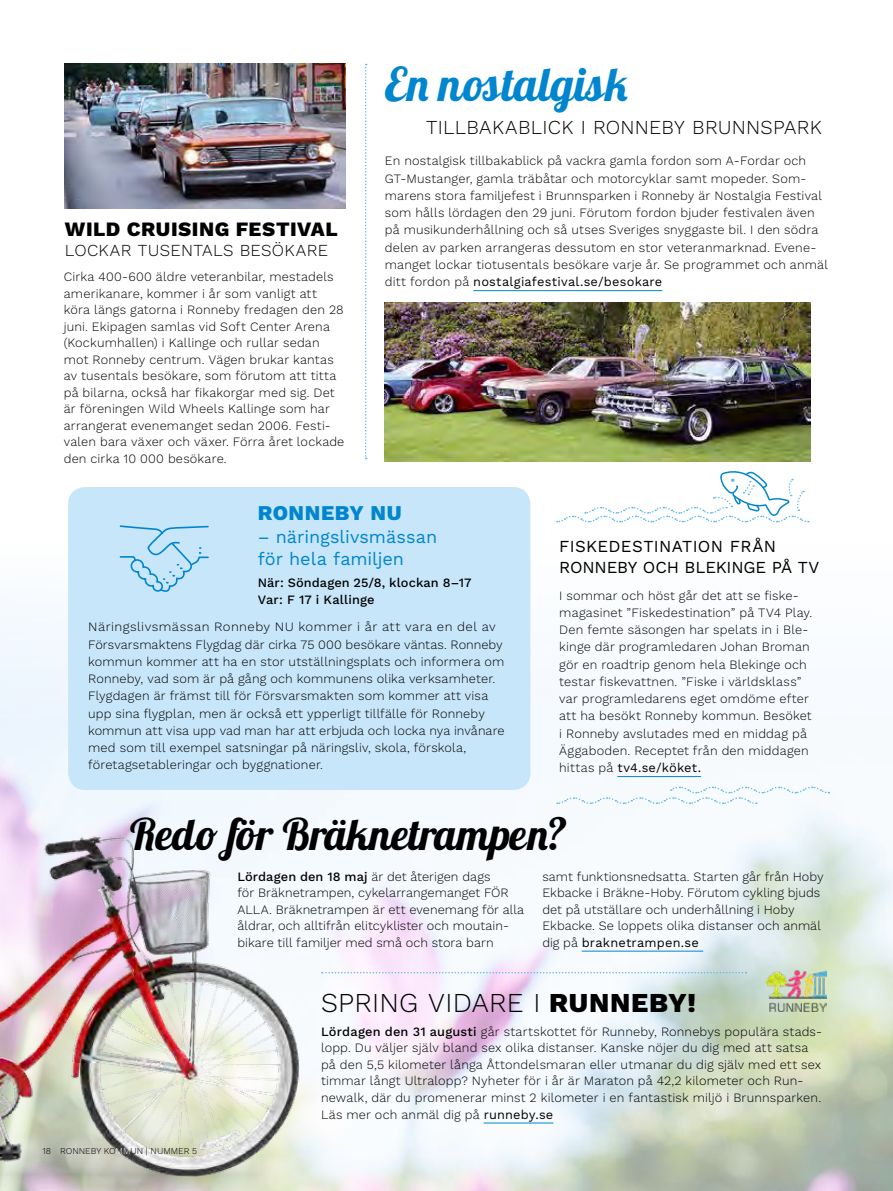
<style>
.page{position:relative;width:893px;height:1191px;background:#fff}
.page>*{position:absolute;margin:0;border:0;box-sizing:border-box;transform-origin:0 0}
.t1{font:46.5px "Lobster";color:#0086ce}
.t2{font:43.5px "Lobster";color:#000}
.t3{font:300 27.3px "Work Sans";letter-spacing:.005em;color:#000}
.t4{font:800 21px "Work Sans";letter-spacing:.025em;color:#0086ce}
.t5{font:800 20.4px "Work Sans";letter-spacing:.025em;color:#000}
.t6{font:300 19.8px "Work Sans";letter-spacing:.015em;color:#000}
.t7{font:18px/22.5px "Work Sans";color:#0086ce}
.t8{font:16.8px/21px "Work Sans";letter-spacing:.01em;color:#000}
.t9{font:300 16.8px "Work Sans";letter-spacing:.02em;color:#000}
.t10{font:300 12.75px/17.2px "Work Sans";letter-spacing:.01em;color:#000}
.t11{font:500 12.75px/17.2px "Work Sans";letter-spacing:.01em;color:#000}
.t12{font:300 9px "Work Sans";color:#000}
.s1{font-weight:400}
.s2{font-weight:500}
.s3{font-weight:800}
.s4{color:#fff}
</style>
<div class="page">
<img style="left:0;top:439px;width:893px;height:752px">
<img style="left:385px;top:303px;width:425px;height:159px">
<img style="left:65px;top:64px;width:280px;height:144px">
<hr style="left:473px;top:290px;width:189px;height:1px;background:#0086ce">
<div style="left:68px;top:487px;width:462px;height:303px;background:#c8e6f9;border-radius:17px"></div>
<svg style="left:119px;top:525px;width:90px;height:67px"></svg>
<hr style="left:582px;top:950px;width:121px;height:1px;background:#0086ce">
<img style="left:0;top:787px;width:325px;height:404px">
<svg style="left:322px;top:972px;width:424px;height:1px"></svg>
<hr style="left:484px;top:1122px;width:69px;height:1px;background:#0086ce">
<img style="left:767px;top:969px;width:60px;height:43px">
<svg style="left:365px;top:64px;width:2px;height:395px"></svg>
<hr style="left:617px;top:776px;width:84px;height:1px;background:#0086ce">
<svg style="left:557px;top:467px;width:252px;height:56px"></svg>
<svg style="left:557px;top:786px;width:272px;height:19px"></svg>
<h3 class="t5" style="left:65px;top:218px;width:274px">WILD CRUISING FESTIVAL</h3>
<h3 class="t9" style="left:65px;top:240px;width:265px">LOCKAR TUSENTALS BESÖKARE</h3>
<p class="t10" style="left:64px;top:269px;width:282px;line-height:16.5px">Cirka 400-600 äldre veteranbilar, mestadels amerikanare, kommer i år som vanligt att köra längs gatorna i Ronneby fredagen den 28 juni. Ekipagen samlas vid Soft Center Arena (Kockumhallen) i Kallinge och rullar sedan mot Ronneby centrum. Vägen brukar kantas av tusentals besökare, som förutom att titta på bilarna, också har fikakorgar med sig. Det är föreningen Wild Wheels Kallinge som har arrangerat evenemanget sedan 2006. Festi&shy;valen bara växer och växer. Förra året lockade den cirka 10 000 besökare.</p>
<h1 class="t1" style="left:385px;top:55px;width:246px">En nostalgisk</h1>
<h3 class="t6" style="left:426px;top:115px;width:397px">TILLBAKABLICK I RONNEBY BRUNNSPARK</h3>
<p class="t10" style="left:385px;top:153px;width:445px">En nostalgisk tillbakablick på vackra gamla fordon som A-Fordar och GT-Mustanger, gamla träbåtar och motorcyklar samt mopeder. Som&shy;marens stora familjefest i Brunnsparken i Ronneby är Nostalgia Festival som hålls lördagen den 29 juni. Förutom fordon bjuder festivalen även på musikunderhållning och så utses Sveriges snyggaste bil. I den södra delen av parken arrangeras dessutom en stor veteranmarknad. Evene&shy;manget lockar tiotusentals besökare varje år. Se programmet och anmäl ditt fordon på <span class="s1">nostalgiafestival.se/besokare</span></p>
<h3 class="t4" style="left:258px;top:501px;width:145px">RONNEBY NU</h3>
<h3 class="t7" style="left:258px;top:526px;width:181px">– näringslivsmässan för hela familjen</h3>
<p class="t11" style="left:258px;top:574px;width:215px">När: Söndagen 25/8, klockan 8–17<br>Var: F 17 i Kallinge</p>
<p class="t10" style="left:88px;top:619px;width:418px">Näringslivsmässan Ronneby NU kommer i år att vara en del av Försvarsmaktens Flygdag där cirka 75 000 besökare väntas. Ronneby kommun kommer att ha en stor utställningsplats och informera om Ronneby, vad som är på gång och kommunens olika verksamheter.<br>Flygdagen är främst till för Försvarsmakten som kommer att visa upp sina flygplan, men är också ett ypperligt tillfälle för Ronneby kommun att visa upp vad man har att erbjuda och locka nya invånare med som till exempel satsningar på näringsliv, skola, förskola, företagsetableringar och byggnationer.</p>
<h3 class="t8" style="left:559px;top:536px;width:262px">FISKEDESTINATION FRÅN<br>RONNEBY OCH BLEKINGE PÅ TV</h3>
<p class="t10" style="left:559px;top:587px;width:255px">I sommar och höst går det att se fiske&shy;magasinet ”Fiskedestination” på TV4 Play.<br>Den femte säsongen har spelats in i Ble&shy;kinge där programledaren Johan Broman gör en roadtrip genom hela Blekinge och testar fiskevattnen. ”Fiske i världsklass” var programledarens eget omdöme efter att ha besökt Ronneby kommun. Besöket i Ronneby avslutades med en middag på Äggaboden. Receptet från den middagen hittas på <span class="s1">tv4.se/köket.</span></p>
<h2 class="t2" style="left:130px;top:807px;width:438px">Redo för Bräknetrampen?</h2>
<p class="t10" style="left:237px;top:868px;width:288px;line-height:16.5px"><span class="s2">Lördagen den 18 maj</span> är det återigen dags<br>för Bräknetrampen, cykelarrangemanget FÖR ALLA. Bräknetrampen är ett evenemang för alla åldrar, och alltifrån elitcyklister och moutain&shy;bikare till familjer med små och stora barn</p>
<p class="t10" style="left:542px;top:868px;width:283px;line-height:16.5px">samt funktionsnedsatta. Starten går från Hoby Ekbacke i Bräkne-Hoby. Förutom cykling bjuds det på utställare och underhållning i Hoby Ekbacke. Se loppets olika distanser och anmäl dig på <span class="s1">braknetrampen.se</span></p>
<h3 class="t3" style="left:321px;top:986px;width:376px">SPRING VIDARE I <span class="s3">RUNNEBY!</span></h3>
<p class="t12" style="left:43px;top:1145px;width:156px">18 RONNEBY KO<span class="s4">MM</span>UN | NUMMER 5</p>
<p class="t10" style="left:321px;top:1024px;width:502px;line-height:16.5px"><span class="s2">Lördagen den 31 augusti</span> går startskottet för Runneby, Ronnebys populära stads&shy;lopp. Du väljer själv bland sex olika distanser. Kanske nöjer du dig med att satsa på den 5,5 kilometer långa Åttondelsmaran eller utmanar du dig själv med ett sex timmar långt Ultralopp? Nyheter för i år är Maraton på 42,2 kilometer och Run&shy;newalk, där du promenerar minst 2 kilometer i en fantastisk miljö i Brunnsparken.<br>Läs mer och anmäl dig på <span class="s1">runneby.se</span></p>
</div>
